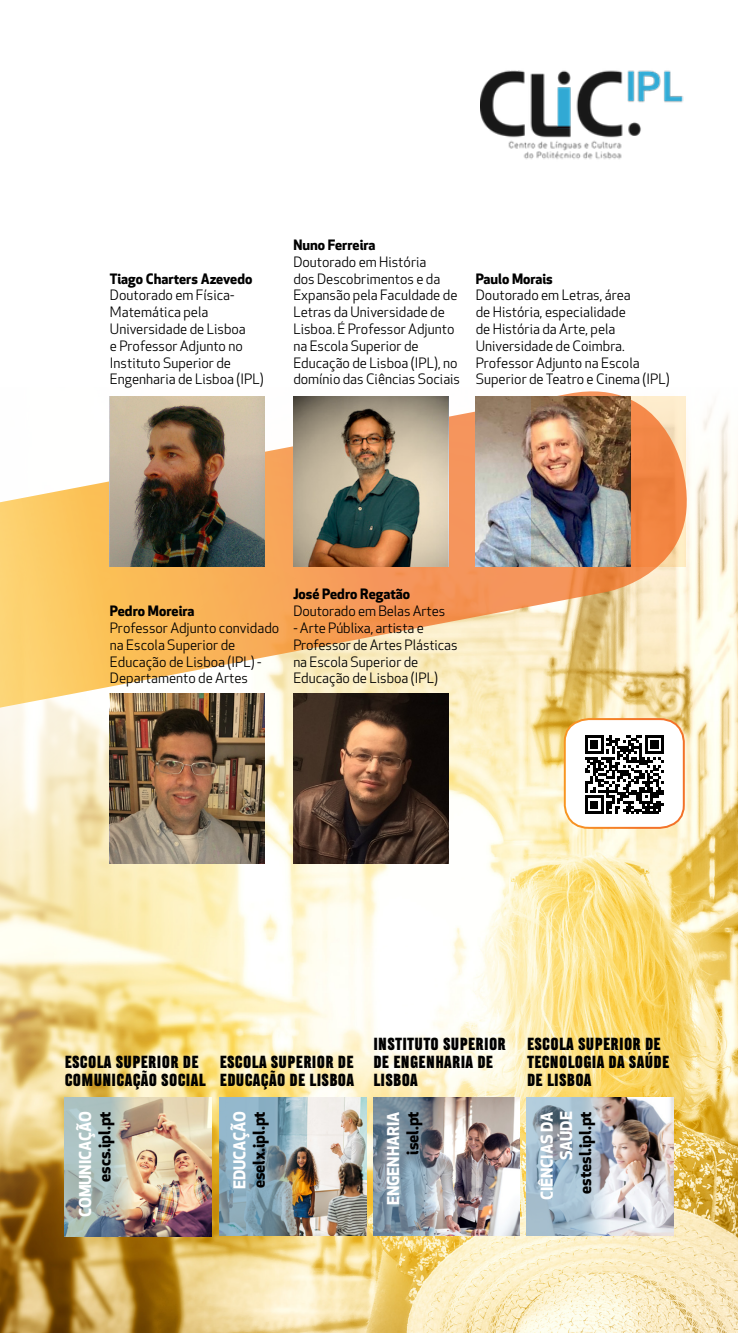
<style>
.page{position:relative;width:738px;height:1333px;background:#fff}
.page>*{position:absolute;margin:0;border:0;box-sizing:border-box;transform-origin:0 0}
.t1{font:900 16px/18px "TT Backwards Sans";letter-spacing:.02em;color:#000}
.t2{font:700 16px/19.2px "Apex New";color:#fff;text-align:right}
.t3{font:700 16px "Apex New";color:#000}
.t4{font:14px/16.8px "Apex New";color:#000}
.t5{font:700 14px "Apex New";color:#000}
</style>
<div class="page">
<img style="left:0;top:607px;width:737px;height:725px">
<img style="left:480px;top:70px;width:204px;height:89px">
<svg style="left:0;top:391px;width:702px;height:439px"></svg>
<img style="left:475px;top:396px;width:55px;height:170px">
<img style="left:110px;top:396px;width:155px;height:170px">
<img style="left:110px;top:693px;width:155px;height:170px">
<img style="left:293px;top:396px;width:155px;height:170px">
<img style="left:530px;top:396px;width:155px;height:170px">
<div style="left:564px;top:719px;width:119px;height:108px;background:#fff;border-radius:24px"></div>
<div style="left:563px;top:718px;width:121px;height:110px;border:2px solid #fff;border-radius:24px"></div>
<svg style="left:585px;top:735px;width:79px;height:79px"></svg>
<img style="left:134px;top:1097px;width:78px;height:139px">
<img style="left:439px;top:1097px;width:80px;height:138px">
<img style="left:608px;top:1097px;width:65px;height:138px">
<img style="left:302px;top:1097px;width:64px;height:138px">
<svg style="left:64px;top:1097px;width:70px;height:139px;background:#aab6b2"></svg>
<svg style="left:373px;top:1097px;width:66px;height:138px;background:#7f919f"></svg>
<svg style="left:526px;top:1097px;width:82px;height:138px;background:#a3b7c6"></svg>
<img style="left:219px;top:1097px;width:83px;height:138px">
<svg style="left:293px;top:693px;width:155px;height:170px;background:#483225"></svg>
<p class="t5" style="left:110px;top:268px;width:144px">Tiago Charters Azevedo</p>
<p class="t4" style="left:110px;top:287px;width:155px">Doutorado em Física-<br>Matemática pela<br>Universidade de Lisboa<br>e Professor Adjunto no<br>Instituto Superior de<br>Engenharia de Lisboa (IPL)</p>
<p class="t5" style="left:293px;top:235px;width:84px">Nuno Ferreira</p>
<p class="t4" style="left:293px;top:253px;width:168px">Doutorado em História<br>dos Descobrimentos e da<br>Expansão pela Faculdade de<br>Letras da Universidade de<br>Lisboa. É Professor Adjunto na Escola Superior de<br>Educação de Lisboa (IPL), no domínio das Ciências Sociais</p>
<p class="t5" style="left:475px;top:268px;width:78px">Paulo Morais</p>
<p class="t4" style="left:475px;top:287px;width:195px">Doutorado em Letras, área<br>de História, especialidade<br>de História da Arte, pela<br>Universidade de Coimbra.<br>Professor Adjunto na Escola<br>Superior de Teatro e Cinema (IPL)</p>
<p class="t5" style="left:110px;top:601px;width:86px">Pedro Moreira</p>
<p class="t4" style="left:110px;top:619px;width:171px">Professor Adjunto convidado na Escola Superior de<br>Educação de Lisboa (IPL) -<br>Departamento de Artes</p>
<p class="t5" style="left:293px;top:584px;width:118px">José Pedro Regatão</p>
<p class="t4" style="left:293px;top:602px;width:153px">Doutorado em Belas Artes</p>
<p class="t4" style="left:293px;top:619px;width:165px">- Arte Públixa, artista e<br>Professor de Artes Plásticas na Escola Superior de<br>Educação de Lisboa (IPL)</p>
<p class="t1" style="left:65px;top:1054px;width:142px">ESCOLA SUPERIOR DE<br>COMUNICAÇÃO SOCIAL</p>
<p class="t1" style="left:220px;top:1054px;width:136px">ESCOLA SUPERIOR DE<br>EDUCAÇÃO DE LISBOA</p>
<p class="t1" style="left:373px;top:1036px;width:134px">INSTITUTO SUPERIOR<br>DE ENGENHARIA DE<br>LISBOA</p>
<p class="t1" style="left:526px;top:1036px;width:144px">ESCOLA SUPERIOR DE<br>TECNOLOGIA DA SAÚDE<br>DE LISBOA</p>
<p class="t2" style="left:75px;top:1217px;width:107px;rotate:-90deg">COMUNICAÇÃO</p>
<p class="t3" style="left:93px;top:1181px;width:72px;rotate:-90deg">escs.ipl.pt</p>
<p class="t2" style="left:383px;top:1204px;width:95px;rotate:-90deg">ENGENHARIA</p>
<p class="t3" style="left:400px;top:1154px;width:45px;rotate:-90deg">isel.pt</p>
<p class="t2" style="left:536px;top:1200px;width:90px;rotate:-90deg">CIÊNCIAS DA<br>SAÚDE</p>
<p class="t2" style="left:229px;top:1189px;width:79px;rotate:-90deg">EDUCAÇÃO</p>
<p class="t3" style="left:573px;top:1193px;width:84px;rotate:-90deg">estesl.ipl.pt</p>
<p class="t3" style="left:247px;top:1188px;width:78px;rotate:-90deg">eselx.ipl.pt</p>
</div>
